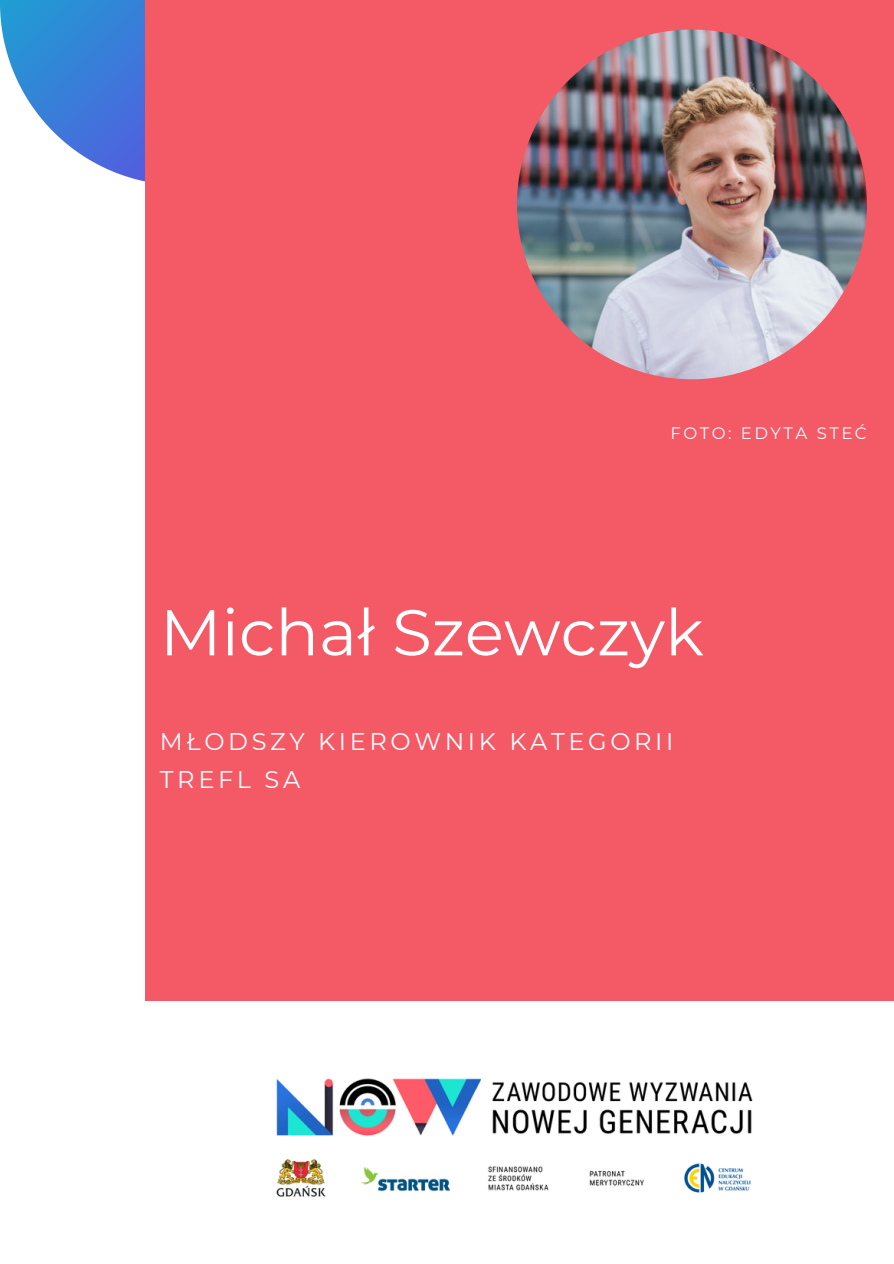
<style>
.page{position:relative;width:894px;height:1264px;background:#fff}
.page>*{position:absolute;margin:0;border:0;box-sizing:border-box;transform-origin:0 0}
.t1{font:64.5px "Montserrat";color:#fff}
.t2{font:24px "Montserrat";letter-spacing:.15em;color:#fff}
.t3{font:16.5px "Montserrat";letter-spacing:.15em;color:#fff}
</style>
<div class="page">
<svg style="left:0;top:0;width:145px;height:182px"></svg>
<div style="left:145px;top:0;width:748px;height:1000px;background:#f45966"></div>
<img style="left:276px;top:1078px;width:477px;height:119px">
<img style="left:517px;top:30px;width:349px;height:349px;border-radius:50%">
<p class="t3" style="left:670px;top:423px;width:198px">FOTO: EDYTA STEĆ</p>
<p class="t1" style="left:160px;top:593px;width:545px">Michał Szewczyk</p>
<p class="t2" style="left:160px;top:726px;width:515px">MŁODSZY KIEROWNIK KATEGORII</p>
<p class="t2" style="left:160px;top:764px;width:142px">TREFL SA</p>
</div>
